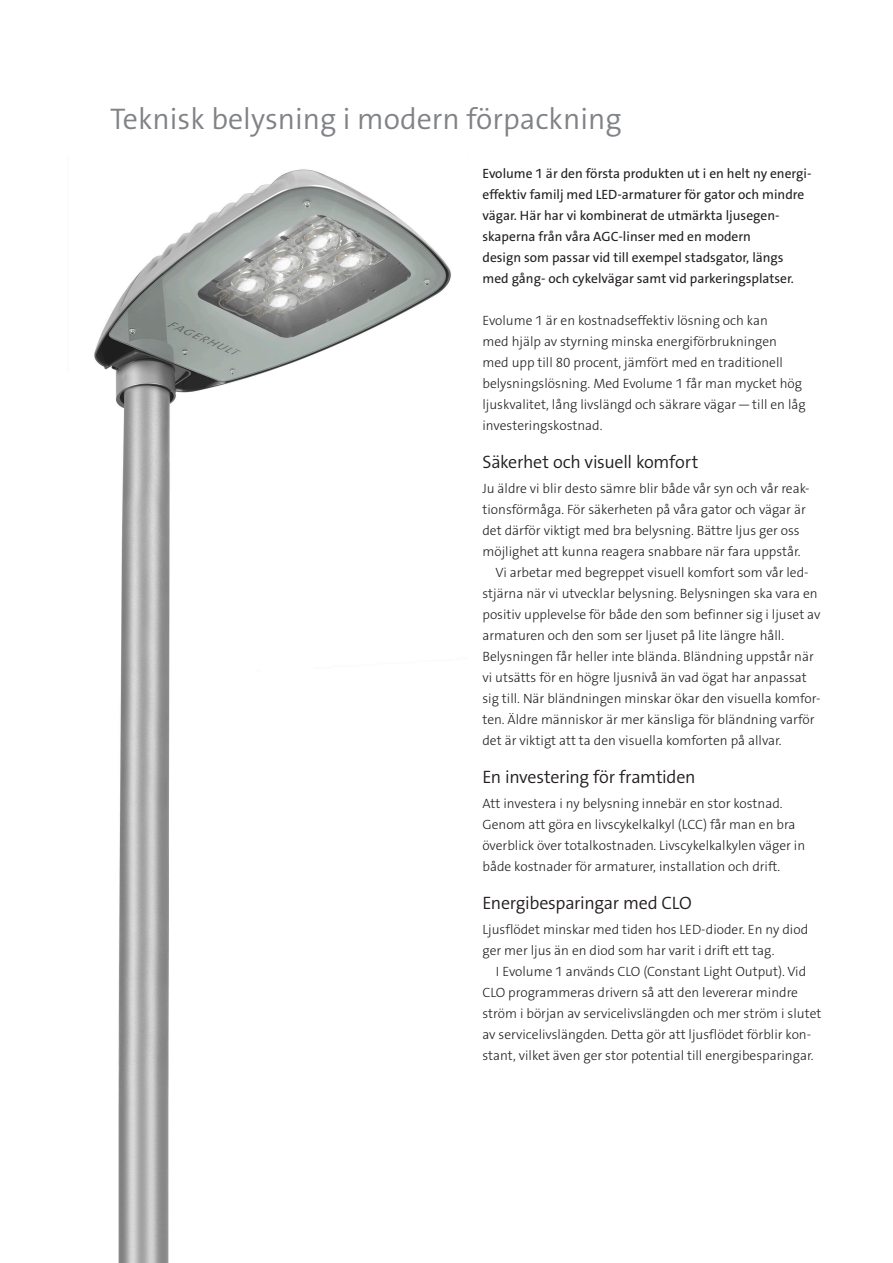
<style>
.page{position:relative;width:893px;height:1263px;background:#fff}
.page>*{position:absolute;margin:0;border:0;box-sizing:border-box;transform-origin:0 0}
.Headline{font:30px "Fagerhult The Sans LT4";color:#808285}
.Body_Copy{font:18px "Fagerhult The Sans LT4";letter-spacing:-.015em;color:#231f20}
.Body_Copy-2{font:13.5px/21px "Fagerhult The Sans LT3";color:#231f20}
.Body_Copy-3{font:13.5px/21px "Fagerhult The Sans LT5";color:#231f20}
</style>
<div class="page">
<img style="left:94px;top:169px;width:357px;height:1094px">
<p class="Headline" style="left:110px;top:99px;width:513px">Teknisk belysning i modern förpackning</p>
<p class="Body_Copy-3" style="left:482px;top:163px;width:330px">Evolume 1 är den första produkten ut i en helt ny energi&shy;effektiv familj med LED-armaturer för gator och mindre vägar. Här har vi kombinerat de utmärkta ljusegen&shy;skaperna från våra AGC-linser med en modern<br>design som passar vid till exempel stadsgator, längs med gång- och cykelvägar samt vid parkeringsplatser.</p>
<p class="Body_Copy-2" style="left:482px;top:310px;width:287px">Evolume 1 är en kostnadseffektiv lösning och kan</p>
<p class="Body_Copy-2" style="left:482px;top:331px;width:296px">med hjälp av styrning minska energiförbrukningen</p>
<p class="Body_Copy-2" style="left:482px;top:352px;width:325px">med upp till 80 procent, jämfört med en traditionell belysningslösning. Med Evolume 1 får man mycket hög ljuskvalitet, lång livslängd och säkrare vägar till en låg investeringskostnad.</p>
<p class="Body_Copy" style="left:482px;top:450px;width:217px">Säkerhet och visuell komfort</p>
<p class="Body_Copy-2" style="left:482px;top:478px;width:329px">Ju äldre vi blir desto sämre blir både vår syn och vår reak&shy;tionsförmåga. För säkerheten på våra gator och vägar är det därför viktigt med bra belysning. Bättre ljus ger oss möjlighet att kunna reagera snabbare när fara uppstår.</p>
<p class="Body_Copy-2" style="left:482px;top:562px;width:340px;text-indent:13px">Vi arbetar med begreppet visuell komfort som vår led&shy;stjärna när vi utvecklar belysning. Belysningen ska vara en positiv upplevelse för både den som befinner sig i ljuset av armaturen och den som ser ljuset på lite längre håll.<br>Belysningen får heller inte blända. Bländning uppstår när vi utsätts för en högre ljusnivå än vad ögat har anpassat sig till. När bländningen minskar ökar den visuella komfor&shy;ten. Äldre människor är mer känsliga för bländning varför det är viktigt att ta den visuella komforten på allvar.</p>
<p class="Body_Copy" style="left:482px;top:765px;width:215px">En investering för framtiden</p>
<p class="Body_Copy-2" style="left:482px;top:793px;width:324px">Att investera i ny belysning innebär en stor kostnad.<br>Genom att göra en livscykelkalkyl (LCC) får man en bra överblick över totalkostnaden. Livscykelkalkylen väger in både kostnader för armaturer, installation och drift.</p>
<p class="Body_Copy" style="left:482px;top:891px;width:211px">Energibesparingar med CLO</p>
<p class="Body_Copy-2" style="left:482px;top:919px;width:327px">Ljusflödet minskar med tiden hos LED-dioder. En ny diod ger mer ljus än en diod som har varit i drift ett tag.</p>
<p class="Body_Copy-2" style="left:482px;top:961px;width:340px;text-indent:14px">I Evolume 1 används CLO (Constant Light Output). Vid CLO programmeras drivern så att den levererar mindre ström i början av servicelivslängden och mer ström i slutet av servicelivslängden. Detta gör att ljusflödet förblir kon&shy;stant, vilket även ger stor potential till energibesparingar.</p>
</div>
